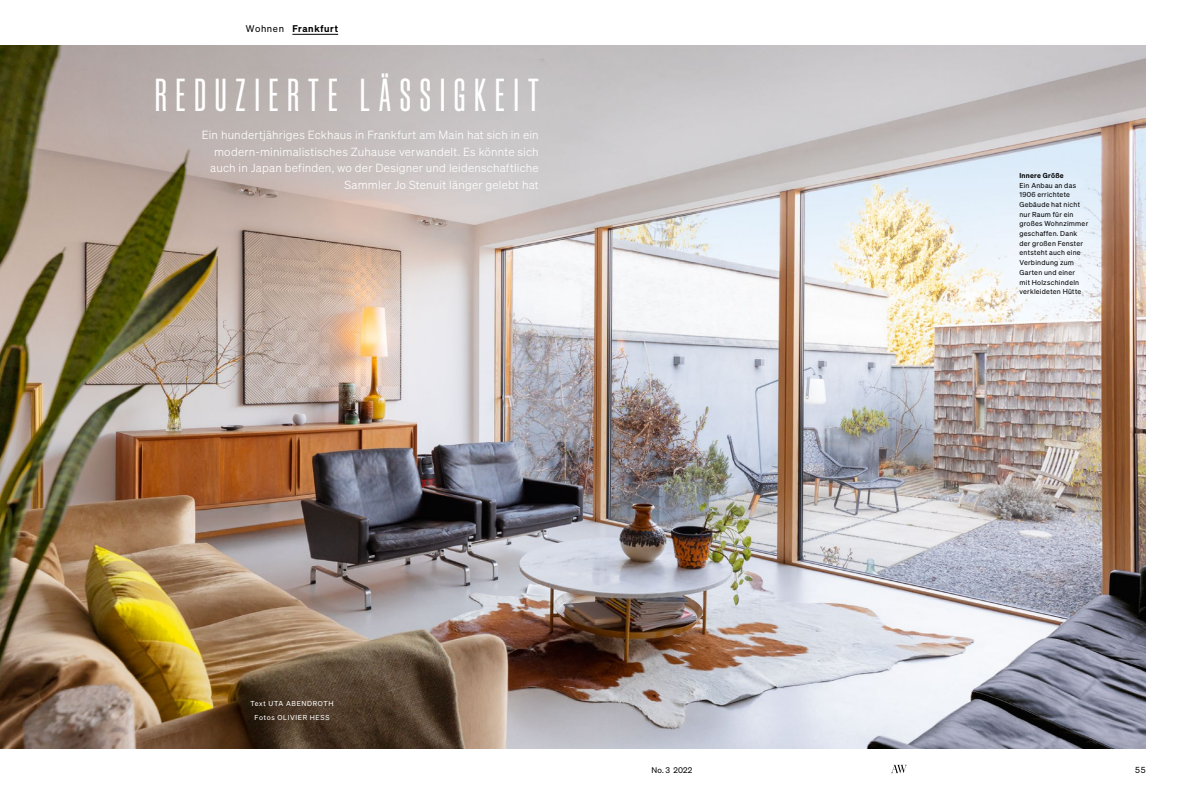
<style>
.page{position:relative;width:1191px;height:794px;background:#fff}
.page>*{position:absolute;margin:0;border:0;box-sizing:border-box;transform-origin:0 0}
.t1{font:45px "Sohne Schmal Buch";letter-spacing:.195em;color:#fff}
.t2{font:11.5px/16.5px "Sohne Leicht";letter-spacing:.015em;color:#fff;text-align:right}
.t3{font:600 9.5px "Sohne";letter-spacing:.065em;color:#000}
.t4{font:8.5px "Sohne Buch";color:#000}
.t5{font:8px "Sohne Buch";letter-spacing:.015em;color:#000}
.t6{font:7px/9.7px "Sohne Buch";letter-spacing:.035em;color:#000}
.t7{font:7px/14px "Sohne Buch";letter-spacing:.09em;color:#fff;text-align:center}
.t8{font:600 7px "Sohne";letter-spacing:.035em;color:#000}
.s1{font-family:"Sohne Buch";font-weight:400}
</style>
<div class="page">
<img style="left:0;top:45px;width:595px;height:703px">
<hr style="left:292px;top:34px;width:46px;height:1px;background:#000">
<img style="left:595px;top:45px;width:551px;height:729px">
<svg style="left:890px;top:765px;width:17px;height:8px"></svg>
<p class="t3" style="left:246px;top:22px;width:94px"><span class="s1">Wohnen</span> Frankfurt</p>
<h1 class="t1" style="left:155px;top:73px;width:385px">REDUZIERTE LÄSSIGKEIT</h1>
<p class="t2" style="left:202px;top:127px;width:338px">Ein hundertjähriges Eckhaus in Frankfurt am Main hat sich in ein modern-minimalistisches Zuhause verwandelt. Es könnte sich auch in Japan befinden, wo der Designer und leidenschaftliche Sammler Jo Stenuit länger gelebt hat</p>
<p class="t8" style="left:1019px;top:171px;width:46px">Innere Größe</p>
<p class="t6" style="left:1019px;top:180px;width:70px">Ein Anbau an das<br>1906 errichtete<br>Gebäude hat nicht nur Raum für ein großes Wohnzimmer geschaffen. Dank der großen Fenster entsteht auch eine<br>Verbindung zum<br>Garten und einer<br>mit Holzschindeln verkleideten Hütte</p>
<p class="t7" style="left:250px;top:697px;width:85px">Text UTA ABENDROTH<br>Fotos OLIVIER HESS</p>
<p class="t5" style="left:651px;top:765px;width:42px">No. 3 2022</p>
<p class="t4" style="left:1135px;top:765px;width:12px">55</p>
</div>
